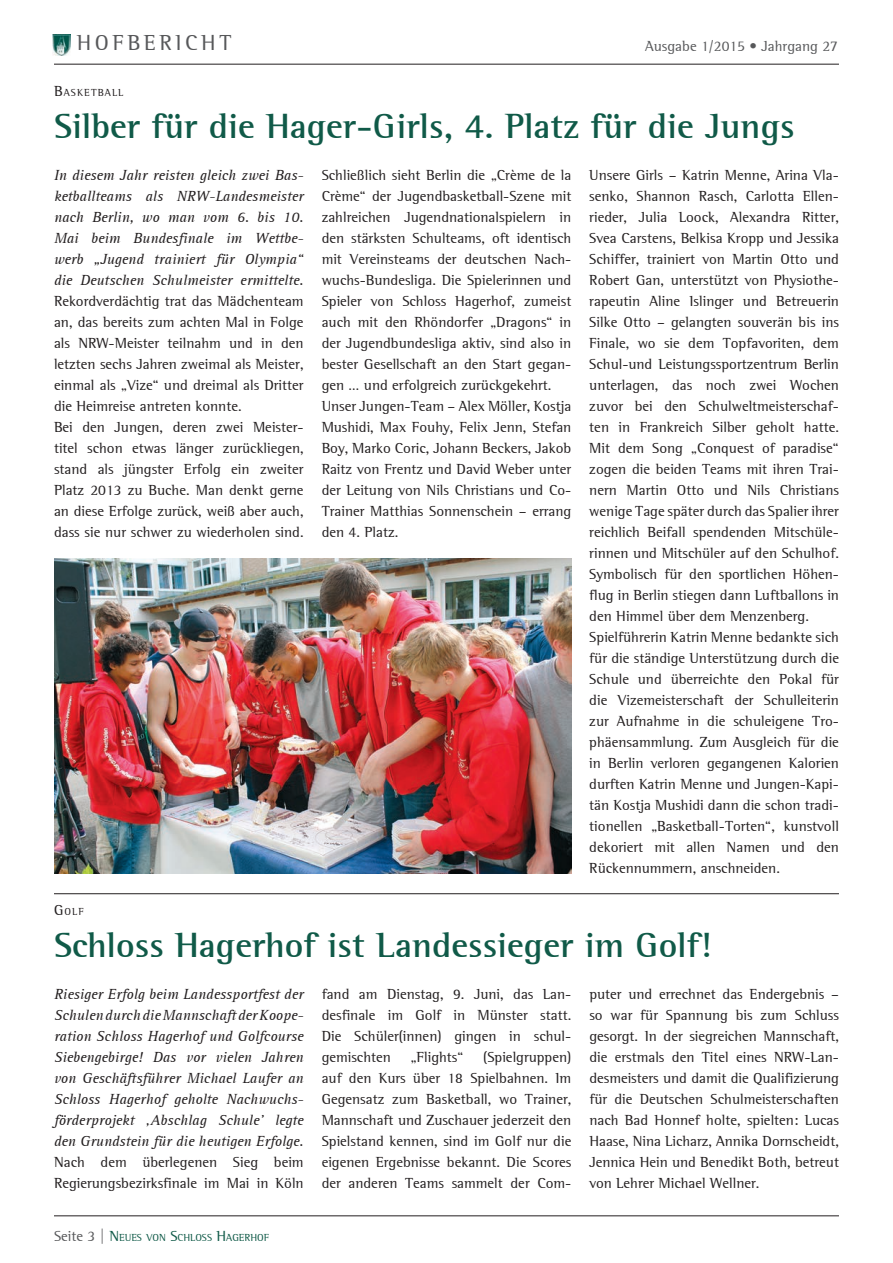
<style>
.page{position:relative;width:893px;height:1263px;background:#fff}
.page>*{position:absolute;margin:0;border:0;box-sizing:border-box;transform-origin:0 0}
.t1{font:700 36px "AT Rotis Semi Serif";color:#105a48}
.t2{font:22.35px "AT Rotis Semi Serif";letter-spacing:.16em;color:#57585a}
.t3{font:15px/21px "AT Rotis Semi Serif";color:#231f20}
.t4{font:italic 15px/21px "AT Rotis Serif";color:#231f20;text-align:justify}
.t5{font:15px "AT Rotis Semi Serif";color:#57585a}
.t6{font:10.5px "AT Rotis Semi Serif";color:#105a48}
.t7{font:10.5px "AT Rotis Semi Serif";letter-spacing:.105em;color:#231f20}
.s1{font-size:15px}
.s2{font-size:15px;color:#57585a}
</style>
<div class="page">
<hr style="left:54px;top:64px;width:785px;height:1px;background:#231f20">
<hr style="left:54px;top:1215px;width:785px;height:1px;background:#231f20">
<hr style="left:54px;top:893px;width:785px;height:1px;background:#231f20">
<img style="left:53px;top:35px;width:17px;height:20px">
<img style="left:54px;top:558px;width:517px;height:315px">
<h2 class="t2" style="left:77px;top:30px;width:156px">HOFBERICHT</h2>
<p class="t5" style="left:645px;top:38px;width:194px">Ausgabe 1/2015 • Jahrgang 27</p>
<p class="t7" style="left:54px;top:86px;width:71px"><span class="s1">B</span>ASKETBALL</p>
<h1 class="t1" style="left:54px;top:104px;width:742px">Silber für die Hager-Girls, 4. Platz für die Jungs</h1>
<p class="t4" style="left:54px;top:165px;width:251px">In diesem Jahr reisten gleich zwei Bas&shy;ketballteams als NRW-Landesmeister nach Berlin, wo man vom 6. bis 10.<br>Mai beim Bundesfinale im Wettbe&shy;werb „Jugend trainiert für Olympia“ die Deutschen Schulmeister ermittelte.</p>
<p class="t3" style="left:54px;top:290px;width:251px">Rekordverdächtig trat das Mädchenteam an, das bereits zum achten Mal in Folge als NRW-Meister teilnahm und in den letzten sechs Jahren zweimal als Meister, einmal als „Vize“ und dreimal als Dritter die Heimreise antreten konnte.<br>Bei den Jungen, deren zwei Meister&shy;titel schon etwas länger zurückliegen, stand als jüngster Erfolg ein zweiter Platz 2013 zu Buche. Man denkt gerne an diese Erfolge zurück, weiß aber auch, dass sie nur schwer zu wiederholen sind.</p>
<p class="t3" style="left:322px;top:164px;width:251px">Schließlich sieht Berlin die „Crème de la Crème“ der Jugendbasketball-Szene mit zahlreichen Jugendnationalspielern in den stärksten Schulteams, oft identisch mit Vereinsteams der deutschen Nach&shy;wuchs-Bundesliga. Die Spielerinnen und Spieler von Schloss Hagerhof, zumeist auch mit den Rhöndorfer „Dragons“ in der Jugendbundesliga aktiv, sind also in bester Gesellschaft an den Start gegan&shy;gen … und erfolgreich zurückgekehrt.<br>Unser Jungen-Team – Alex Möller, Kostja Mushidi, Max Fouhy, Felix Jenn, Stefan Boy, Marko Coric, Johann Beckers, Jakob Raitz von Frentz und David Weber unter der Leitung von Nils Christians und Co-Trainer Matthias Sonnenschein – errang den 4. Platz.</p>
<p class="t3" style="left:589px;top:164px;width:251px">Unsere Girls – Katrin Menne, Arina Vla&shy;senko, Shannon Rasch, Carlotta Ellen&shy;rieder, Julia Loock, Alexandra Ritter, Svea Carstens, Belkisa Kropp und Jessika Schiffer, trainiert von Martin Otto und Robert Gan, unterstützt von Physiothe&shy;rapeutin Aline Islinger und Betreuerin Silke Otto – gelangten souverän bis ins Finale, wo sie dem Topfavoriten, dem Schul-und Leistungssportzentrum Berlin unterlagen, das noch zwei Wochen zuvor bei den Schulweltmeisterschaf&shy;ten in Frankreich Silber geholt hatte.<br>Mit dem Song „Conquest of paradise“ zogen die beiden Teams mit ihren Trai&shy;nern Martin Otto und Nils Christians wenige Tage später durch das Spalier ihrer reichlich Beifall spendenden Mitschüle&shy;rinnen und Mitschüler auf den Schulhof.<br>Symbolisch für den sportlichen Höhen&shy;flug in Berlin stiegen dann Luftballons in den Himmel über dem Menzenberg.<br>Spielführerin Katrin Menne bedankte sich für die ständige Unterstützung durch die Schule und überreichte den Pokal für die Vizemeisterschaft der Schulleiterin zur Aufnahme in die schuleigene Tro&shy;phäensammlung. Zum Ausgleich für die in Berlin verloren gegangenen Kalorien durften Katrin Menne und Jungen-Kapi&shy;tän Kostja Mushidi dann die schon tradi&shy;tionellen „Basketball-Torten“, kunstvoll dekoriert mit allen Namen und den Rückennummern, anschneiden.</p>
<p class="t7" style="left:54px;top:905px;width:31px"><span class="s1">G</span> OLF</p>
<h1 class="t1" style="left:54px;top:923px;width:659px">Schloss Hagerhof ist Landessieger im Golf!</h1>
<p class="t4" style="left:54px;top:984px;width:251px">Riesiger Erfolg beim Landessportfest der Schulen durch die Mannschaft der Koope&shy;ration Schloss Hagerhof und Golfcourse Siebengebirge! Das vor vielen Jahren von Geschäftsführer Michael Laufer an Schloss Hagerhof geholte Nachwuchs&shy;förderprojekt ‚Abschlag Schule’ legte den Grundstein für die heutigen Erfolge.</p>
<p class="t3" style="left:54px;top:1151px;width:251px">Nach dem überlegenen Sieg beim<br>Regierungsbezirksfinale im Mai in Köln</p>
<p class="t3" style="left:589px;top:983px;width:251px;text-align:justify">puter und errechnet das Endergebnis – so war für Spannung bis zum Schluss gesorgt. In der siegreichen Mannschaft, die erstmals den Titel eines NRW-Lan&shy;desmeisters und damit die Qualifizierung für die Deutschen Schulmeisterschaften nach Bad Honnef holte, spielten: Lucas Haase, Nina Licharz, Annika Dornscheidt, Jennica Hein und Benedikt Both, betreut von Lehrer Michael Wellner.</p>
<p class="t3" style="left:322px;top:983px;width:251px;text-align:justify">fand am Dienstag, 9. Juni, das Lan&shy;desfinale im Golf in Münster statt.<br>Die Schüler(innen) gingen in schul&shy;gemischten</p>
<p class="t3" style="left:322px;top:1046px;width:251px;text-align:justify;text-indent:162px">(Spielgruppen) auf den Kurs über 18 Spielbahnen. Im Gegensatz zum Basketball, wo Trainer, Mannschaft und Zuschauer jederzeit den Spielstand kennen, sind im Golf nur die eigenen Ergebnisse bekannt. Die Scores der anderen Teams sammelt der Com-</p>
<p class="t3" style="left:410px;top:1046px;width:55px">„Flights“</p>
<p class="t6" style="left:54px;top:1231px;width:217px"><span class="s2">Seite 3 |</span> <span class="s1">N</span>EUES VON <span class="s1">S</span>CHLOSS <span class="s1">H</span>AGERHOF</p>
</div>
